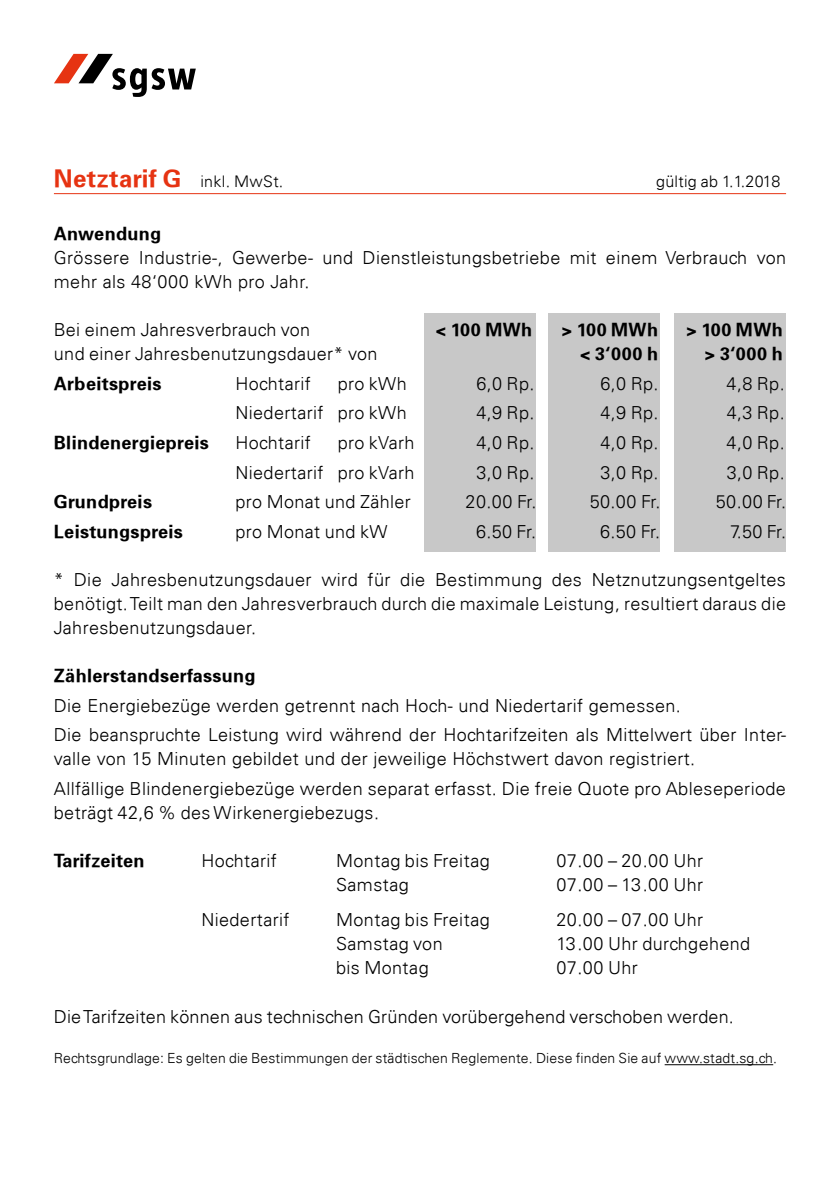
<style>
.page{position:relative;width:840px;height:1191px;background:#fff}
.page>*{position:absolute;margin:0;border:0;box-sizing:border-box;transform-origin:0 0}
.t1{font:700 24px "Univers";letter-spacing:.02em;color:#e63312}
.t2{font:300 18px/24px "Univers 45";letter-spacing:.02em;color:#000}
.t3{font:700 18px "Univers";letter-spacing:.02em;color:#000}
.t4{font:300 16px "Univers 45";letter-spacing:.02em;color:#000}
.t5{font:300 14px "Univers 45";letter-spacing:.01em;color:#000}
.s1{font-family:"Univers 45";font-weight:300;font-size:16px;color:#000}
</style>
<div class="page">
<div style="left:673px;top:313px;width:112px;height:238px;background:#c8c8c8"></div>
<div style="left:424px;top:313px;width:112px;height:238px;background:#c8c8c8"></div>
<div style="left:548px;top:313px;width:111px;height:238px;background:#c8c8c8"></div>
<hr style="left:54px;top:193px;width:731px;height:1px;background:#e63312">
<hr style="left:664px;top:1064px;width:108px;height:1px;background:#000">
<svg style="left:54px;top:54px;width:142px;height:43px"></svg>
<p class="t1" style="left:54px;top:164px;width:231px">Netztarif G <span class="s1">inkl. MwSt.</span></p>
<p class="t4" style="left:655px;top:172px;width:126px">gültig ab 1.1.2018</p>
<p class="t3" style="left:54px;top:223px;width:109px">Anwendung</p>
<p class="t2" style="left:54px;top:245px;width:733px">Grössere Industrie-, Gewerbe- und Dienstleistungsbetriebe mit einem Verbrauch von mehr als 48‘000 kWh pro Jahr.</p>
<p class="t2" style="left:54px;top:317px;width:258px">Bei einem Jahresverbrauch von</p>
<p class="t3" style="left:435px;top:319px;width:98px">&lt; 100 MWh</p>
<p class="t3" style="left:561px;top:319px;width:98px">&gt; 100 MWh</p>
<p class="t3" style="left:686px;top:319px;width:98px">&gt; 100 MWh</p>
<p class="t2" style="left:54px;top:341px;width:325px">und einer Jahresbenutzungsdauer* von</p>
<p class="t3" style="left:580px;top:343px;width:79px">&lt; 3‘000 h</p>
<p class="t3" style="left:704px;top:343px;width:79px">&gt; 3‘000 h</p>
<p class="t3" style="left:54px;top:372px;width:109px">Arbeitspreis</p>
<p class="t2" style="left:235px;top:371px;width:77px">Hochtarif</p>
<p class="t2" style="left:337px;top:371px;width:70px">pro kWh</p>
<p class="t2" style="left:476px;top:371px;width:59px">6,0 Rp.</p>
<p class="t2" style="left:600px;top:371px;width:59px">6,0 Rp.</p>
<p class="t2" style="left:726px;top:371px;width:59px">4,8 Rp.</p>
<p class="t2" style="left:235px;top:401px;width:172px">Niedertarif pro kWh</p>
<p class="t2" style="left:476px;top:401px;width:59px">4,9 Rp.</p>
<p class="t2" style="left:600px;top:401px;width:59px">4,9 Rp.</p>
<p class="t2" style="left:726px;top:401px;width:59px">4,3 Rp.</p>
<p class="t3" style="left:54px;top:432px;width:156px">Blindenergiepreis</p>
<p class="t2" style="left:235px;top:430px;width:77px">Hochtarif</p>
<p class="t2" style="left:337px;top:430px;width:78px">pro kVarh</p>
<p class="t2" style="left:476px;top:430px;width:59px">4,0 Rp.</p>
<p class="t2" style="left:600px;top:430px;width:59px">4,0 Rp.</p>
<p class="t2" style="left:726px;top:430px;width:59px">4,0 Rp.</p>
<p class="t2" style="left:235px;top:460px;width:180px">Niedertarif pro kVarh</p>
<p class="t2" style="left:476px;top:460px;width:59px">3,0 Rp.</p>
<p class="t2" style="left:600px;top:460px;width:59px">3,0 Rp.</p>
<p class="t2" style="left:726px;top:460px;width:59px">3,0 Rp.</p>
<p class="t3" style="left:54px;top:491px;width:99px">Grundpreis</p>
<p class="t2" style="left:235px;top:490px;width:177px">pro Monat und Zähler</p>
<p class="t2" style="left:465px;top:490px;width:72px">20.00 Fr.</p>
<p class="t2" style="left:589px;top:490px;width:72px">50.00 Fr.</p>
<p class="t2" style="left:715px;top:490px;width:72px">50.00 Fr.</p>
<p class="t3" style="left:54px;top:521px;width:130px">Leistungspreis</p>
<p class="t2" style="left:235px;top:519px;width:153px">pro Monat und kW</p>
<p class="t2" style="left:475px;top:519px;width:61px">6.50 Fr.</p>
<p class="t2" style="left:599px;top:519px;width:61px">6.50 Fr.</p>
<p class="t2" style="left:729px;top:519px;width:57px">7.50 Fr.</p>
<p class="t2" style="left:54px;top:567px;width:733px;text-align:justify">* Die Jahresbenutzungsdauer wird für die Bestimmung des Netznutzungsentgeltes benötigt. Teilt man den Jahresverbrauch durch die maximale Leistung, resultiert daraus die Jahresbenutzungsdauer.</p>
<p class="t3" style="left:54px;top:665px;width:203px">Zählerstandserfassung</p>
<p class="t2" style="left:54px;top:693px;width:628px">Die Energiebezüge werden getrennt nach Hoch- und Niedertarif gemessen.</p>
<p class="t2" style="left:54px;top:723px;width:733px">Die beanspruchte Leistung wird während der Hochtarifzeiten als Mittelwert über Inter&shy;valle von 15 Minuten gebildet und der jeweilige Höchstwert davon registriert.</p>
<p class="t2" style="left:54px;top:776px;width:733px">Allfällige Blindenergiebezüge werden separat erfasst. Die freie Quote pro Ableseperiode beträgt 42,6 % des Wirkenergiebezugs.</p>
<p class="t3" style="left:54px;top:850px;width:92px">Tarifzeiten</p>
<p class="t2" style="left:201px;top:848px;width:77px">Hochtarif</p>
<p class="t2" style="left:336px;top:848px;width:155px">Montag bis Freitag</p>
<p class="t2" style="left:556px;top:848px;width:148px">07.00 – 20.00 Uhr</p>
<p class="t2" style="left:336px;top:872px;width:74px">Samstag</p>
<p class="t2" style="left:556px;top:872px;width:148px">07.00 – 13.00 Uhr</p>
<p class="t2" style="left:201px;top:908px;width:89px">Niedertarif</p>
<p class="t2" style="left:336px;top:908px;width:155px">Montag bis Freitag</p>
<p class="t2" style="left:556px;top:908px;width:148px">20.00 – 07.00 Uhr</p>
<p class="t2" style="left:336px;top:932px;width:108px">Samstag von</p>
<p class="t2" style="left:556px;top:932px;width:195px">13.00 Uhr durchgehend</p>
<p class="t2" style="left:336px;top:956px;width:94px">bis Montag</p>
<p class="t2" style="left:556px;top:956px;width:83px">07.00 Uhr</p>
<p class="t2" style="left:54px;top:1004px;width:681px">Die Tarifzeiten können aus technischen Gründen vorübergehend verschoben werden.</p>
<p class="t5" style="left:54px;top:1050px;width:724px">Rechtsgrundlage: Es gelten die Bestimmungen der städtischen Reglemente. Diese finden Sie auf www.stadt.sg.ch.</p>
</div>
